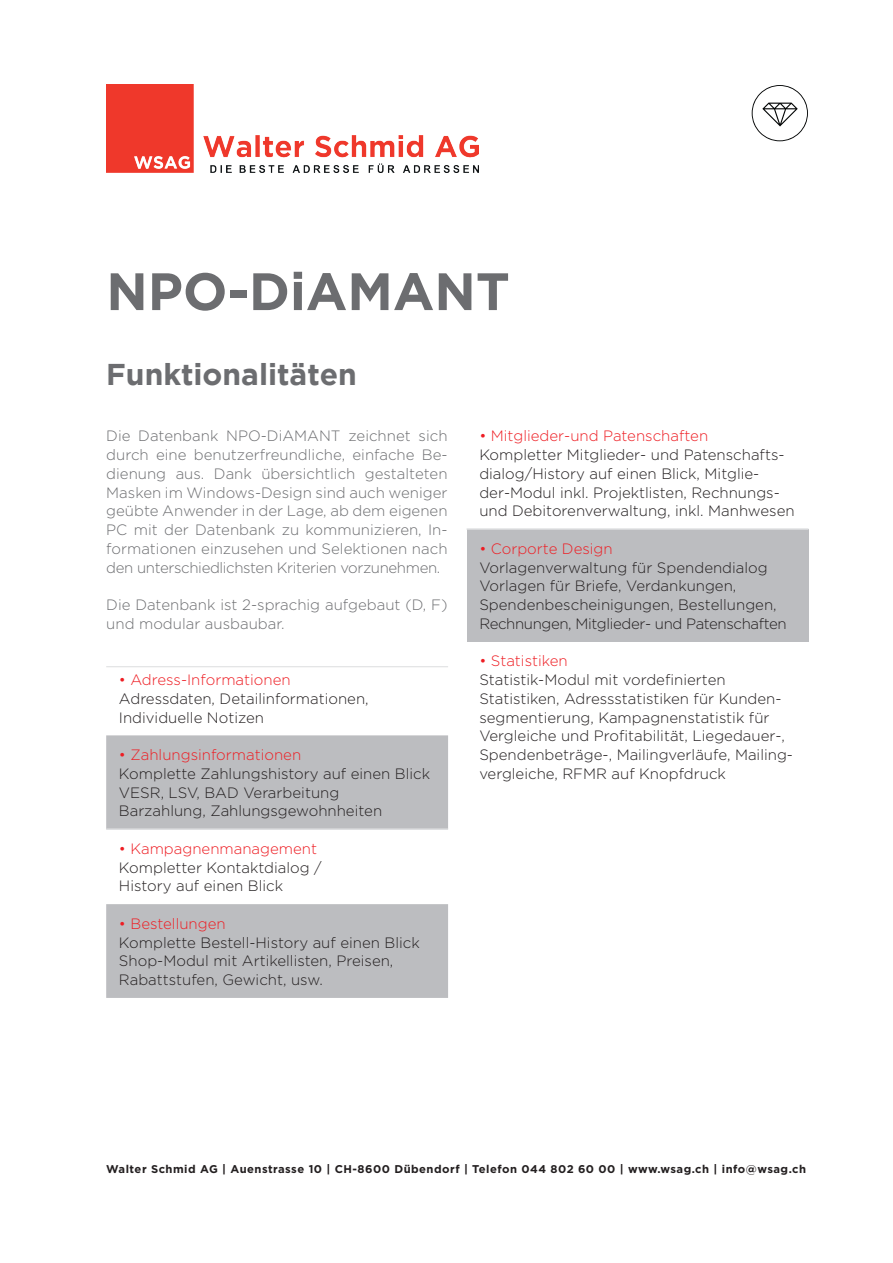
<style>
.page{position:relative;width:893px;height:1263px;background:#fff}
.page>*{position:absolute;margin:0;border:0;box-sizing:border-box;transform-origin:0 0}
.t1{font:700 52.5px "Gotham";color:#6c6d70}
.t2{font:700 30px "Gotham";color:#6c6d70}
.t3{font:300 15px/18.8px "Gotham";color:#231f20}
.t4{font:300 15px/18.8px "Gotham";letter-spacing:-.01em;color:#6c6d70;text-align:justify}
.t5{font:300 15px "Gotham";color:#ee1d23}
.t6{font:700 11.25px "Gotham";letter-spacing:.045em;color:#231f20}
</style>
<div class="page">
<img style="left:106px;top:85px;width:373px;height:88px">
<svg style="left:752px;top:85px;width:56px;height:56px"></svg>
<svg style="left:106px;top:735px;width:342px;height:263px;fill:#bcbdc0"></svg>
<hr style="left:106px;top:828px;width:342px;height:2px;background:#dcdddf">
<hr style="left:106px;top:666px;width:342px;height:1px;background:#dcdddf">
<div style="left:467px;top:529px;width:341px;height:113px;background:#bcbdc0"></div>
<hr style="left:467px;top:528px;width:341px;height:2px;background:#dcdddf">
<h1 class="t1" style="left:106px;top:261px;width:405px">NPO-DiAMANT</h1>
<h2 class="t2" style="left:106px;top:357px;width:252px">Funktionalitäten</h2>
<p class="t4" style="left:106px;top:426px;width:343px">Die Datenbank NPO-DiAMANT zeichnet sich durch eine benutzerfreundliche, einfache Be&shy;dienung aus. Dank übersichtlich gestalteten Masken im Windows-Design sind auch weniger geübte Anwender in der Lage, ab dem eigenen PC mit der Datenbank zu kommunizieren, In&shy;formationen einzusehen und Selektionen nach den unterschiedlichsten Kriterien vorzunehmen.</p>
<p class="t4" style="left:106px;top:595px;width:343px">Die Datenbank ist 2-sprachig aufgebaut (D, F) und modular ausbaubar.</p>
<p class="t5" style="left:119px;top:672px;width:173px">• Adress-Informationen</p>
<p class="t3" style="left:119px;top:689px;width:251px">Adressdaten, Detailinformationen,<br>Individuelle Notizen</p>
<p class="t5" style="left:119px;top:747px;width:184px">• Zahlungsinformationen</p>
<p class="t3" style="left:119px;top:764px;width:313px">Komplette Zahlungshistory auf einen Blick<br>VESR, LSV, BAD Verarbeitung<br>Barzahlung, Zahlungsgewohnheiten</p>
<p class="t5" style="left:119px;top:840px;width:200px">• Kampagnenmanagement</p>
<p class="t3" style="left:119px;top:858px;width:204px">Kompletter Kontaktdialog /<br>History auf einen Blick</p>
<p class="t5" style="left:119px;top:915px;width:108px">• Bestellungen</p>
<p class="t3" style="left:119px;top:933px;width:302px">Komplette Bestell-History auf einen Blick<br>Shop-Modul mit Artikellisten, Preisen,<br>Rabattstufen, Gewicht, usw.</p>
<p class="t5" style="left:479px;top:428px;width:230px">• Mitglieder-und Patenschaften</p>
<p class="t3" style="left:479px;top:445px;width:317px">Kompletter Mitglieder- und Patenschafts&shy;dialog/History auf einen Blick, Mitglie&shy;der-Modul inkl. Projektlisten, Rechnungs&shy;und Debitorenverwaltung, inkl. Manhwesen</p>
<p class="t5" style="left:479px;top:540px;width:135px">• Corporte Design</p>
<p class="t3" style="left:479px;top:558px;width:309px">Vorlagenverwaltung für Spendendialog Vorlagen für Briefe, Verdankungen, Spendenbescheinigungen, Bestellungen, Rechnungen, Mitglieder- und Patenschaften</p>
<p class="t5" style="left:479px;top:653px;width:90px">• Statistiken</p>
<p class="t3" style="left:479px;top:670px;width:315px">Statistik-Modul mit vordefinierten Statistiken, Adressstatistiken für Kunden&shy;segmentierung, Kampagnenstatistik für Vergleiche und Profitabilität, Liegedauer-, Spendenbeträge-, Mailingverläufe, Mailing&shy;vergleiche, RFMR auf Knopfdruck</p>
<p class="t6" style="left:106px;top:1162px;width:701px">Walter Schmid AG | Auenstrasse 10 | CH-8600 Dübendorf | Telefon 044 802 60 00 | www.wsag.ch | info@wsag.ch</p>
</div>
